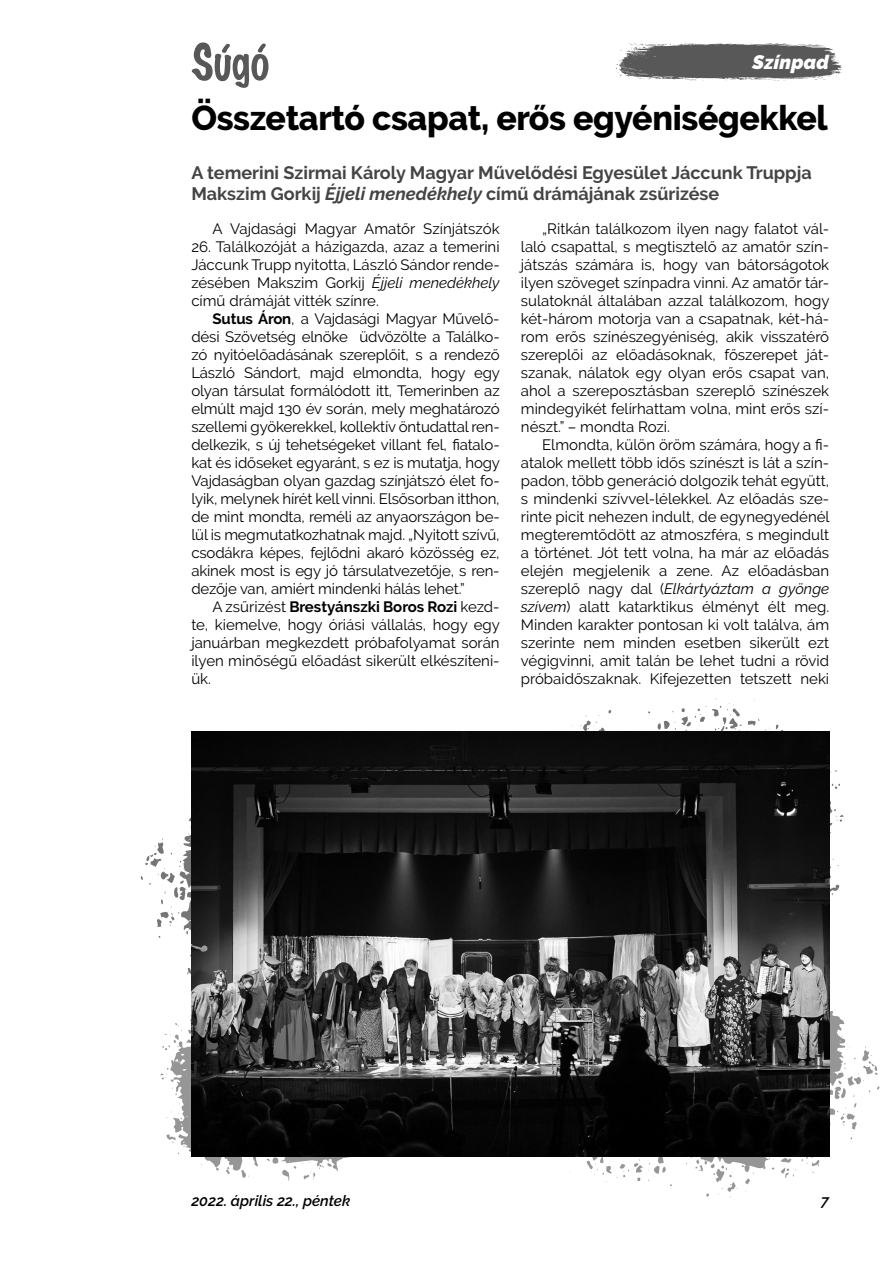
<style>
.page{position:relative;width:893px;height:1263px;background:#fff}
.page>*{position:absolute;margin:0;border:0;box-sizing:border-box;transform-origin:0 0}
.t1{font:800 34.5px "Raleway";letter-spacing:-.01em;color:#000}
.t2{font:italic 900 19.5px "Raleway";letter-spacing:.01em;color:#fff}
.t3{font:700 18px/21.6px "Raleway";color:#444}
.t4{font:15px/18px "Raleway";color:#000;text-align:justify}
.t5{font:italic 600 15px "Raleway";color:#000}
.s1{font-style:italic}
.s2{font-weight:700}
</style>
<div class="page">
<svg style="left:192px;top:42px;width:76px;height:46px"></svg>
<svg style="left:616px;top:43px;width:226px;height:38px"></svg>
<svg style="left:140px;top:817px;width:51px;height:139px"></svg>
<svg style="left:510px;top:952px;width:370px;height:245px"></svg>
<svg style="left:571px;top:699px;width:273px;height:253px"></svg>
<svg style="left:160px;top:956px;width:350px;height:225px"></svg>
<img style="left:191px;top:731px;width:638px;height:425px">
<h2 class="t2" style="left:752px;top:51px;width:78px">Színpad</h2>
<h1 class="t1" style="left:191px;top:98px;width:638px">Összetartó csapat, erős egyéniségekkel</h1>
<p class="t3" style="left:191px;top:161px;width:622px">A temerini Szirmai Károly Magyar Művelődési Egyesület Jáccunk Truppja<br>Makszim Gorkij <span class="s1">Éjjeli menedékhely</span> című drámájának zsűrizése</p>
<p class="t4" style="left:213px;top:220px;width:289px">A Vajdasági Magyar Amatőr Színjátszók</p>
<p class="t4" style="left:191px;top:238px;width:310px">26. Találkozóját a házigazda, azaz a temerini Jáccunk Trupp nyitotta, László Sándor rende&shy;zésében Makszim Gorkij <span class="s1">Éjjeli menedékhely </span>című drámáját vitték színre.</p>
<p class="t4" style="left:191px;top:310px;width:310px;text-indent:21px"><span class="s2">Sutus Áron</span>, a Vajdasági Magyar Művelő&shy;dési Szövetség elnöke üdvözölte a Találko&shy;zó nyitóelőadásának szereplőit, s a rendező László Sándort, majd elmondta, hogy egy olyan társulat formálódott itt, Temerinben az elmúlt majd 130 év során, mely meghatározó szellemi gyökerekkel, kollektív öntudattal ren&shy;delkezik, s új tehetségeket villant fel, fiatalo&shy;kat és időseket egyaránt, s ez is mutatja, hogy Vajdaságban olyan gazdag színjátszó élet fo&shy;lyik, melynek hírét kell vinni. Elsősorban itthon, de mint mondta, reméli az anyaországon be&shy;lül is megmutatkozhatnak majd. „Nyitott szívű, csodákra képes, fejlődni akaró közösség ez, akinek most is egy jó társulatvezetője, s ren&shy;dezője van, amiért mindenki hálás lehet.”</p>
<p class="t4" style="left:191px;top:598px;width:310px;text-indent:21px">A zsűrizést <span class="s2">Brestyánszki Boros Rozi</span> kezd&shy;te, kiemelve, hogy óriási vállalás, hogy egy januárban megkezdett próbafolyamat során ilyen minőségű előadást sikerült elkészíteni&shy;ük.</p>
<p class="t4" style="left:521px;top:220px;width:310px;text-indent:21px">„Ritkán találkozom ilyen nagy falatot vál&shy;laló csapattal, s megtisztelő az amatőr szín&shy;játszás számára is, hogy van bátorságotok ilyen szöveget színpadra vinni. Az amatőr tár&shy;sulatoknál általában azzal találkozom, hogy két-három motorja van a csapatnak, két-há&shy;rom erős színészegyéniség, akik visszatérő szereplői az előadásoknak, főszerepet ját&shy;szanak, nálatok egy olyan erős csapat van, ahol a szereposztásban szereplő színészek mindegyikét felírhattam volna, mint erős szí&shy;nészt.” – mondta Rozi.</p>
<p class="t4" style="left:521px;top:436px;width:310px;text-indent:21px">Elmondta, külön öröm számára, hogy a fi&shy;atalok mellett több idős színészt is lát a szín&shy;padon, több generáció dolgozik tehát együtt, s mindenki szívvel-lélekkel. Az előadás sze&shy;rinte picit nehezen indult, de egynegyedénél megteremtődött az atmoszféra, s megindult a történet. Jót tett volna, ha már az előadás elején megjelenik a zene. Az előadásban szereplő nagy dal (<span class="s1">Elkártyáztam a gyönge szívem</span>) alatt katarktikus élményt élt meg.<br>Minden karakter pontosan ki volt találva, ám szerinte nem minden esetben sikerült ezt végigvinni, amit talán be lehet tudni a rövid próbaidőszaknak. Kifejezetten tetszett neki</p>
<p class="t5" style="left:191px;top:1192px;width:161px">2022. április 22., péntek</p>
<p class="t5" style="left:821px;top:1192px;width:9px">7</p>
</div>
